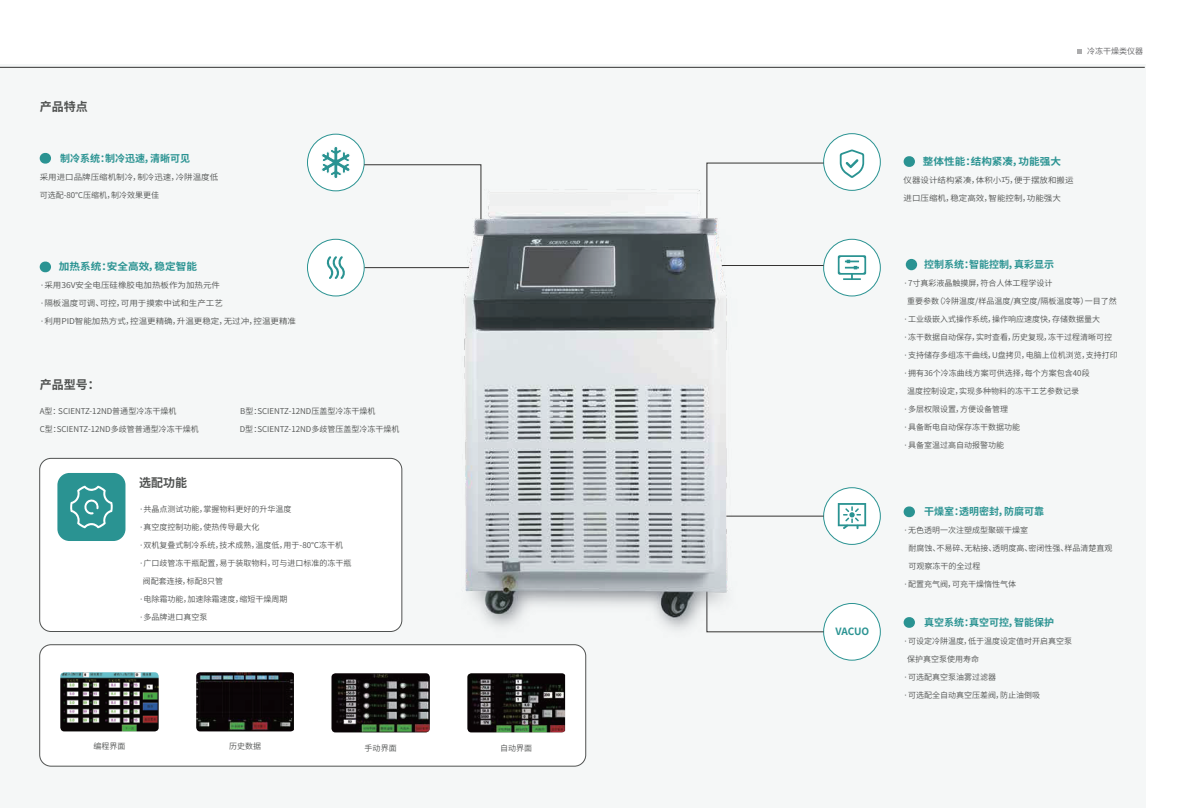
<style>
.page{position:relative;width:1191px;height:808px;background:#fff}
.page>*{position:absolute;margin:0;border:0;box-sizing:border-box;transform-origin:0 0}
.t1{font:700 12px "Source Han Sans CN";color:#505251}
.t2{font:700 10px "Source Han Sans CN";color:#2a9392}
.t3{font:700 10px "Source Han Sans CN";color:#2a9392;scale:1.06 1}
.t4{font:8px "Source Han Sans CN";color:#505251}
.t5{font:8px "Source Han Sans CN";color:#505251;scale:1.06 1}
.t6{font:8px "Source Han Sans CN";color:#6b6b6d}
</style>
<div class="page">
<div style="left:0;top:64px;width:1145px;height:744px;background:#f5f7f7"></div>
<svg style="left:1077px;top:49px;width:5px;height:5px"></svg>
<div style="left:40px;top:458px;width:362px;height:173px;background:#fff;border-radius:11px"></div>
<div style="left:39px;top:458px;width:363px;height:174px;border:1px solid #505251;border-radius:11px"></div>
<div style="left:57px;top:473px;width:68px;height:68px;background:#2a9392;border-radius:12px"></div>
<svg style="left:70px;top:486px;width:43px;height:42px"></svg>
<div style="left:903px;top:156px;width:12px;height:11px;background:#2a9392;border-radius:5px"></div>
<div style="left:40px;top:262px;width:11px;height:10px;background:#2a9392;border-radius:5px"></div>
<div style="left:905px;top:259px;width:12px;height:11px;background:#2a9392;border-radius:50%"></div>
<div style="left:903px;top:506px;width:12px;height:11px;background:#2a9392;border-radius:5px"></div>
<div style="left:40px;top:153px;width:11px;height:11px;background:#2a9392;border-radius:5px"></div>
<div style="left:903px;top:617px;width:12px;height:11px;background:#2a9392;border-radius:5px"></div>
<div style="left:823px;top:134px;width:57px;height:56px;background:#fff;border-radius:50%"></div>
<div style="left:823px;top:133px;width:58px;height:58px;border:1px solid #2a9392;border-radius:50%"></div>
<svg style="left:839px;top:149px;width:25px;height:29px"></svg>
<div style="left:823px;top:603px;width:57px;height:57px;background:#fff;border-radius:50%"></div>
<div style="left:823px;top:603px;width:58px;height:58px;border:1px solid #2a9392;border-radius:50%"></div>
<div style="left:307px;top:134px;width:57px;height:57px;background:#fff;border-radius:50%"></div>
<div style="left:307px;top:134px;width:58px;height:57px;border:1px solid #2a9392;border-radius:50%"></div>
<svg style="left:321px;top:147px;width:29px;height:31px"></svg>
<div style="left:823px;top:239px;width:57px;height:57px;background:#fff;border-radius:50%"></div>
<div style="left:823px;top:239px;width:58px;height:57px;border:1px solid #2a9392;border-radius:50%"></div>
<svg style="left:837px;top:255px;width:29px;height:25px"></svg>
<div style="left:823px;top:488px;width:57px;height:56px;background:#fff;border-radius:50%"></div>
<div style="left:823px;top:487px;width:58px;height:58px;border:1px solid #2a9392;border-radius:50%"></div>
<svg style="left:838px;top:503px;width:28px;height:26px"></svg>
<hr style="left:0;top:67px;width:1144px;height:1px;background:#343332">
<div style="left:307px;top:239px;width:57px;height:57px;background:#fff;border-radius:50%"></div>
<div style="left:307px;top:239px;width:58px;height:57px;border:1px solid #2a9392;border-radius:50%"></div>
<svg style="left:326px;top:256px;width:19px;height:23px"></svg>
<div style="left:40px;top:645px;width:546px;height:121px;background:#fff;border-radius:11px"></div>
<div style="left:39px;top:644px;width:547px;height:122px;border:1px solid #505251;border-radius:11px"></div>
<img style="left:60px;top:672px;width:99px;height:59px">
<img style="left:467px;top:681px;width:98px;height:51px">
<img style="left:331px;top:673px;width:99px;height:59px">
<img style="left:196px;top:672px;width:98px;height:59px">
<img style="left:357px;top:66px;width:466px;height:615px">
<h1 class="t1" style="left:40px;top:100px;width:50px">产品特点</h1>
<p class="t2" style="left:60px;top:152px;width:132px">制冷系统：制冷迅速，清晰可见</p>
<p class="t5" style="left:40px;top:172px;width:170px">采用进口品牌压缩机制冷，制冷迅速，冷阱温度低</p>
<p class="t4" style="left:40px;top:190px;width:121px">可选配-80℃压缩机，制冷效果更佳</p>
<p class="t3" style="left:59px;top:261px;width:132px">加热系统：安全高效，稳定智能</p>
<p class="t5" style="left:40px;top:281px;width:172px">·采用36V安全电压硅橡胶电加热板作为加热元件</p>
<p class="t5" style="left:40px;top:299px;width:174px">·隔板温度可调、可控，可用于摸索中试和生产工艺</p>
<p class="t5" style="left:40px;top:317px;width:243px">·利用PID智能加热方式，控温更精确，升温更稳定，无过冲，控温更精准</p>
<h1 class="t1" style="left:40px;top:377px;width:62px">产品型号：</h1>
<p class="t4" style="left:40px;top:406px;width:138px">A型：SCIENTZ-12ND普通型冷冻干燥机</p>
<p class="t4" style="left:240px;top:406px;width:137px">B型：SCIENTZ-12ND压盖型冷冻干燥机</p>
<p class="t4" style="left:40px;top:424px;width:161px">C型：SCIENTZ-12ND多歧管普通型冷冻干燥机</p>
<p class="t4" style="left:240px;top:424px;width:161px">D型：SCIENTZ-12ND多歧管压盖型冷冻干燥机</p>
<h1 class="t1" style="left:139px;top:476px;width:49px">选配功能</h1>
<p class="t4" style="left:139px;top:505px;width:154px">·共晶点测试功能，掌握物料更好的升华温度</p>
<p class="t4" style="left:139px;top:523px;width:122px">·真空度控制功能，使热传导最大化</p>
<p class="t4" style="left:139px;top:541px;width:205px">·双机复叠式制冷系统，技术成熟，温度低，用于-80℃冻干机</p>
<p class="t4" style="left:139px;top:559px;width:214px">·广口歧管冻干瓶配置，易于装取物料，可与进口标准的冻干瓶</p>
<p class="t4" style="left:143px;top:577px;width:82px">阀配套连接，标配8只管</p>
<p class="t4" style="left:139px;top:595px;width:150px">·电除霜功能，加速除霜速度，缩短干燥周期</p>
<p class="t4" style="left:139px;top:613px;width:70px">·多品牌进口真空泵</p>
<p class="t4" style="left:93px;top:741px;width:33px">编程界面</p>
<p class="t4" style="left:229px;top:741px;width:33px">历史数据</p>
<p class="t4" style="left:365px;top:743px;width:33px">手动界面</p>
<p class="t4" style="left:500px;top:743px;width:33px">自动界面</p>
<p class="t6" style="left:1087px;top:46px;width:57px">冷冻干燥类仪器</p>
<p class="t2" style="left:835px;top:626px;width:35px">VACUO</p>
<p class="t3" style="left:923px;top:156px;width:132px">整体性能：结构紧凑，功能强大</p>
<p class="t5" style="left:903px;top:176px;width:162px">仪器设计结构紧凑，体积小巧，便于摆放和搬运</p>
<p class="t5" style="left:903px;top:194px;width:150px">进口压缩机，稳定高效，智能控制，功能强大</p>
<p class="t2" style="left:924px;top:259px;width:132px">控制系统：智能控制，真彩显示</p>
<p class="t4" style="left:903px;top:278px;width:150px">·7寸真彩液晶触摸屏，符合人体工程学设计</p>
<p class="t4" style="left:907px;top:296px;width:211px">重要参数（冷阱温度/样品温度/真空度/隔板温度等）一目了然</p>
<p class="t4" style="left:903px;top:314px;width:198px">·工业级嵌入式操作系统，操作响应速度快，存储数据量大</p>
<p class="t4" style="left:903px;top:332px;width:210px">·冻干数据自动保存，实时查看，历史复现，冻干过程清晰可控</p>
<p class="t4" style="left:903px;top:350px;width:216px">·支持储存多组冻干曲线，U盘拷贝，电脑上位机浏览，支持打印</p>
<p class="t4" style="left:903px;top:368px;width:188px">·拥有36个冷冻曲线方案可供选择，每个方案包含40段</p>
<p class="t4" style="left:907px;top:386px;width:174px">温度控制设定，实现多种物料的冻干工艺参数记录</p>
<p class="t4" style="left:903px;top:404px;width:106px">·多层权限设置，方便设备管理</p>
<p class="t4" style="left:903px;top:422px;width:118px">·具备断电自动保存冻干数据功能</p>
<p class="t4" style="left:903px;top:440px;width:102px">·具备室温过高自动报警功能</p>
<p class="t2" style="left:924px;top:506px;width:122px">干燥室：透明密封，防腐可靠</p>
<p class="t4" style="left:903px;top:526px;width:126px">·无色透明一次注塑成型聚碳干燥室</p>
<p class="t4" style="left:908px;top:544px;width:206px">耐腐蚀、不易碎、无粘接、透明度高、密闭性强、样品清楚直观</p>
<p class="t4" style="left:908px;top:562px;width:73px">可观察冻干的全过程</p>
<p class="t4" style="left:903px;top:580px;width:114px">·配置充气阀，可充干燥惰性气体</p>
<p class="t2" style="left:924px;top:617px;width:132px">真空系统：真空可控，智能保护</p>
<p class="t4" style="left:903px;top:636px;width:170px">·可设定冷阱温度，低于温度设定值时开启真空泵</p>
<p class="t4" style="left:907px;top:654px;width:73px">保护真空泵使用寿命</p>
<p class="t4" style="left:903px;top:672px;width:94px">·可选配真空泵油雾过滤器</p>
<p class="t4" style="left:903px;top:690px;width:138px">·可选配全自动真空压差阀，防止油倒吸</p>
</div>
